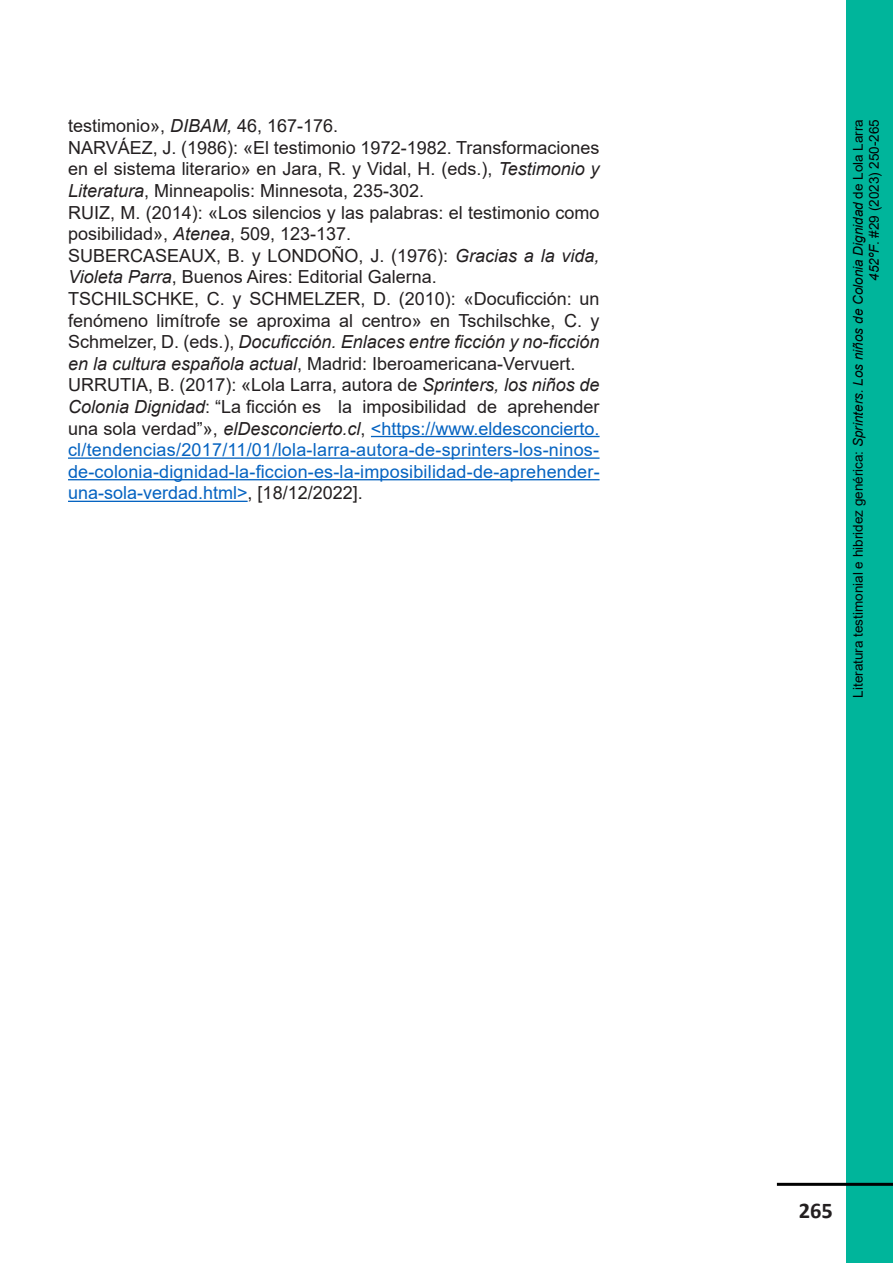
<style>
.page{position:relative;width:893px;height:1263px;background:#fff}
.page>*{position:absolute;margin:0;border:0;box-sizing:border-box;transform-origin:0 0}
.t1{font:700 22.5px "Calibri";color:#231f20}
.t2{font:18px/21.6px "Arial";color:#231f20;text-align:justify}
.t3{font:18px/21.6px "Arial";letter-spacing:.01em;color:#0563c1;text-align:justify}
.t4{font:13.5px/16.2px "Arial";color:#000;text-align:right}
.s1{font-style:italic}
.s2{color:#231f20}
.s3{font-style:italic;color:#231f20}
</style>
<div class="page">
<div style="left:846px;top:0;width:47px;height:1263px;background:#00b59b"></div>
<hr style="left:777px;top:1183px;width:116px;height:3px;background:#000">
<hr style="left:371px;top:436px;width:229px;height:1px;background:#0563c1">
<hr style="left:68px;top:457px;width:532px;height:2px;background:#0563c1">
<hr style="left:68px;top:479px;width:532px;height:1px;background:#0563c1">
<hr style="left:68px;top:501px;width:180px;height:1px;background:#0563c1">
<p class="t2" style="left:68px;top:115px;width:272px">testimonio», <span class="s1">DIBAM,</span> 46, 167-176.</p>
<p class="t2" style="left:68px;top:137px;width:533px">NARVÁEZ, J. (1986): «El testimonio 1972-1982. Transformaciones en el sistema literario» en Jara, R. y Vidal, H. (eds.), <span class="s1">Testimonio y Literatura</span>, Minneapolis: Minnesota, 235-302.</p>
<p class="t2" style="left:68px;top:201px;width:533px">RUIZ, M. (2014): «Los silencios y las palabras: el testimonio como posibilidad», <span class="s1">Atenea</span>, 509, 123-137.</p>
<p class="t2" style="left:68px;top:245px;width:533px">SUBERCASEAUX, B. y LONDOÑO, J. (1976): <span class="s1">Gracias a la vida,<br>Violeta Parra</span>, Buenos Aires: Editorial Galerna.</p>
<p class="t2" style="left:68px;top:288px;width:533px">TSCHILSCHKE, C. y SCHMELZER, D. (2010): «Docuficción: un fenómeno limítrofe se aproxima al centro» en Tschilschke, C. y Schmelzer, D. (eds.), <span class="s1">Docuficción. Enlaces entre ficción y no-ficción en la cultura española actual</span>, Madrid: Iberoamericana-Vervuert.</p>
<p class="t3" style="left:68px;top:374px;width:533px"><span class="s2">URRUTIA, B. (2017): «Lola Larra, autora de</span> <span class="s3">Sprinters, los niños de Colonia Dignidad</span><span class="s2">: “La ficción es la imposibilidad de aprehender una sola verdad”»,</span> <span class="s3">elDesconcierto.cl</span><span class="s2">,</span> &lt;https://www.eldesconcierto. cl/tendencias/2017/11/01/lola-larra-autora-de-sprinters-los-ninos&shy;de-colonia-dignidad-la-ficcion-es-la-imposibilidad-de-aprehender&shy;una-sola-verdad.html&gt;<span class="s2">, [18/12/2022].</span></p>
<p class="t4" style="left:850px;top:698px;width:580px;rotate:-90deg">Literatura testimonial e hibridez genérica: <span class="s1">Sprinters. Los niños de Colonia Dignidad</span> de Lola Larra<br><span class="s1">452ºF</span>. #29 (2023) 250-265</p>
<p class="t1" style="left:799px;top:1195px;width:36px">265</p>
</div>
